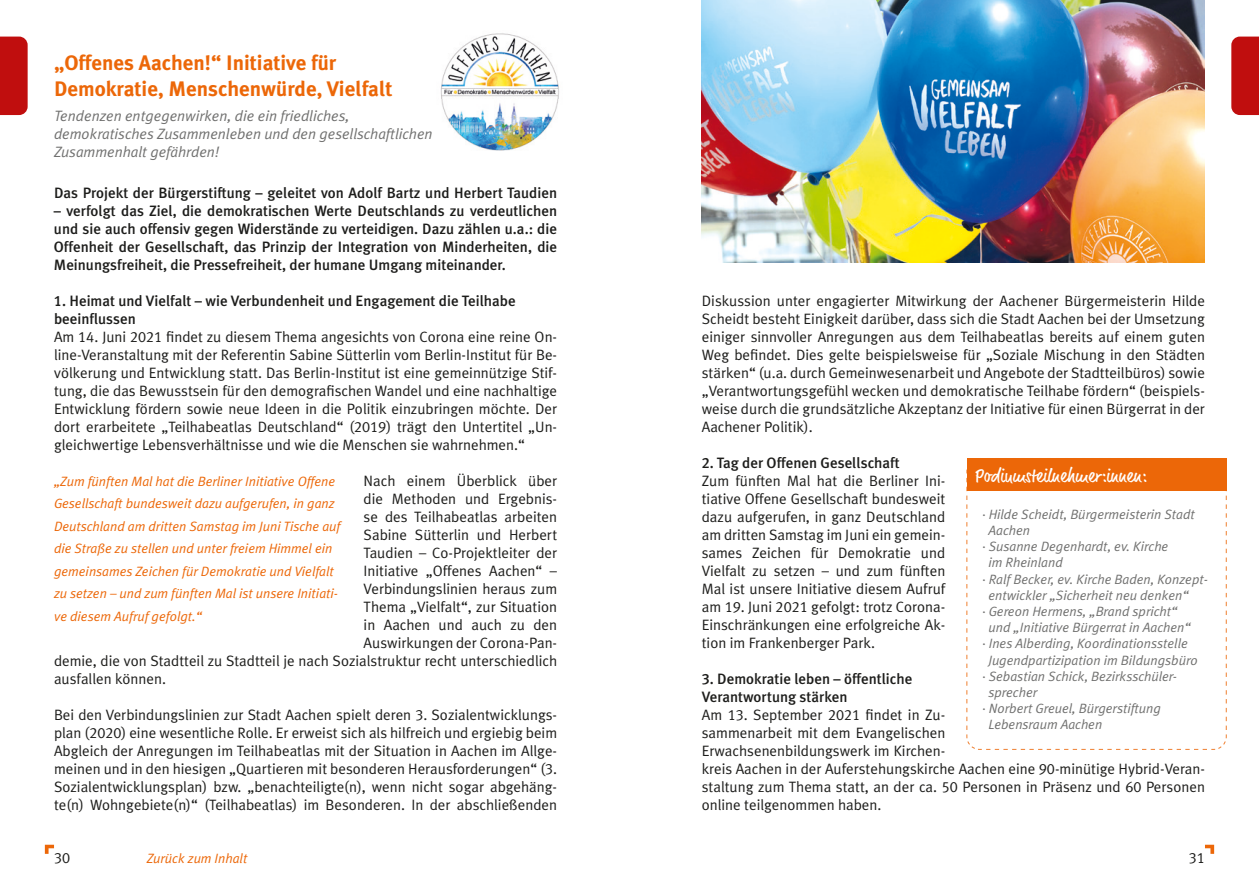
<style>
.page{position:relative;width:1259px;height:893px;background:#fff}
.page>*{position:absolute;margin:0;border:0;box-sizing:border-box;transform-origin:0 0}
.t1{font:700 21px/25.2px "Meta Plus";color:#ec6708}
.t2{font:italic 19.2px "Market Web";color:#fff}
.t3{font:15px/18px "Meta Plus Normal";color:#1d1d1b;text-align:justify}
.t4{font:500 15px/18px "Meta Plus";color:#1d1d1b}
.t5{font:italic 15px/18px "Meta Plus Normal";color:#70706f}
.t6{font:15px "Meta Plus Normal Caps";color:#1d1d1b}
.t7{font:italic 13.5px "Meta Plus Normal";color:#70706f}
.t8{font:italic 13.5px/22.5px "Meta Plus Normal";color:#ec6708}
.s1{font-family:"Meta Plus Medium Caps";font-weight:400}
.s2{font-family:"Meta Plus Normal Caps"}
</style>
<div class="page">
<svg style="left:45px;top:845px;width:9px;height:9px"></svg>
<svg style="left:1205px;top:845px;width:9px;height:9px"></svg>
<div style="left:0;top:37px;width:28px;height:78px;background:#c00e0e"></div>
<div style="left:1231px;top:37px;width:28px;height:78px;background:#c00e0e"></div>
<img style="left:702px;top:0;width:503px;height:262px">
<svg style="left:1226px;top:476px;width:1px;height:254px"></svg>
<svg style="left:966px;top:491px;width:260px;height:259px"></svg>
<div style="left:966px;top:458px;width:260px;height:33px;background:#ec6708"></div>
<img style="left:440px;top:33px;width:119px;height:118px">
<h1 class="t1" style="left:54px;top:50px;width:340px">„Offenes Aachen!“ Initiative für<br>Demokratie, Menschenwürde, Vielfalt</h1>
<p class="t5" style="left:54px;top:107px;width:380px">Tendenzen entgegenwirken, die ein friedliches, demokratisches Zusammenleben und den gesellschaftlichen<br>Zusammenhalt gefährden!</p>
<p class="t4" style="left:54px;top:184px;width:504px">Das Projekt der Bürgerstiftung – geleitet von Adolf Bartz und Herbert Taudien</p>
<p class="t4" style="left:54px;top:202px;width:505px;text-align:justify">– verfolgt das Ziel, die demokratischen Werte Deutschlands zu verdeutlichen und sie auch offensiv gegen Widerstände zu verteidigen. Dazu zählen u.a.: die Offenheit der Gesellschaft, das Prinzip der Integration von Minderheiten, die Meinungsfreiheit, die Pressefreiheit, der humane Umgang miteinander.</p>
<p class="t4" style="left:54px;top:292px;width:463px"><span class="s1">1.</span> Heimat und Vielfalt – wie Verbundenheit und Engagement die Teilhabe beeinflussen</p>
<p class="t3" style="left:54px;top:328px;width:505px">Am <span class="s2">14</span>. Juni <span class="s2">2021</span> findet zu diesem Thema angesichts von Corona eine reine On&shy;line-Veranstaltung mit der Referentin Sabine Sütterlin vom Berlin-Institut für Be&shy;völkerung und Entwicklung statt. Das Berlin-Institut ist eine gemeinnützige Stif&shy;tung, die das Bewusstsein für den demografischen Wandel und eine nachhaltige Entwicklung fördern sowie neue Ideen in die Politik einzubringen möchte. Der dort erarbeitete „Teilhabeatlas Deutschland“ (<span class="s2">2019</span>) trägt den Untertitel „Un&shy;gleichwertige Lebensverhältnisse und wie die Menschen sie wahrnehmen.“</p>
<p class="t3" style="left:364px;top:472px;width:195px">Nach einem Überblick über</p>
<p class="t3" style="left:364px;top:490px;width:195px">die Methoden und Ergebnis-</p>
<p class="t3" style="left:364px;top:508px;width:195px">se des Teilhabeatlas arbeiten</p>
<p class="t3" style="left:364px;top:526px;width:195px">Sabine Sütterlin und Herbert</p>
<p class="t3" style="left:364px;top:544px;width:195px">Taudien – Co-Projektleiter der</p>
<p class="t3" style="left:364px;top:562px;width:195px">Initiative „Offenes Aachen“ –</p>
<p class="t3" style="left:364px;top:580px;width:195px">Verbindungslinien heraus zum</p>
<p class="t3" style="left:364px;top:598px;width:195px">Thema „Vielfalt“, zur Situation</p>
<p class="t3" style="left:364px;top:616px;width:195px">in Aachen und auch zu den</p>
<p class="t3" style="left:364px;top:634px;width:195px">Auswirkungen der Corona-Pan-</p>
<p class="t3" style="left:54px;top:652px;width:505px">demie, die von Stadtteil zu Stadtteil je nach Sozialstruktur recht unterschiedlich</p>
<p class="t3" style="left:54px;top:670px;width:113px">ausfallen können.</p>
<p class="t3" style="left:54px;top:706px;width:505px">Bei den Verbindungslinien zur Stadt Aachen spielt deren <span class="s2">3</span>. Sozialentwicklungs&shy;plan (<span class="s2">2020</span>) eine wesentliche Rolle. Er erweist sich als hilfreich und ergiebig beim Abgleich der Anregungen im Teilhabeatlas mit der Situation in Aachen im Allge&shy;meinen und in den hiesigen „Quartieren mit besonderen Herausforderungen“ (<span class="s2">3</span>.<br>Sozialentwicklungsplan) bzw. „benachteiligte(n), wenn nicht sogar abgehäng&shy;te(n) Wohngebiete(n)“ (Teilhabeatlas) im Besonderen. In der abschließenden</p>
<p class="t8" style="left:54px;top:470px;width:288px">„Zum fünften Mal hat die Berliner Initiative Offene Gesellschaft bundesweit dazu aufgerufen, in ganz Deutschland am dritten Samstag im Juni Tische auf die Straße zu stellen und unter freiem Himmel ein gemeinsames Zeichen für Demokratie und Vielfalt zu setzen – und zum fünften Mal ist unsere Initiati&shy;ve diesem Aufruf gefolgt.“</p>
<p class="t3" style="left:702px;top:292px;width:505px">Diskussion unter engagierter Mitwirkung der Aachener Bürgermeisterin Hilde Scheidt besteht Einigkeit darüber, dass sich die Stadt Aachen bei der Umsetzung einiger sinnvoller Anregungen aus dem Teilhabeatlas bereits auf einem guten Weg befindet. Dies gelte beispielsweise für „Soziale Mischung in den Städten stärken“ (u.a. durch Gemeinwesenarbeit und Angebote der Stadtteilbüros) sowie „Verantwortungsgefühl wecken und demokratische Teilhabe fördern“ (beispiels&shy;weise durch die grundsätzliche Akzeptanz der Initiative für einen Bürgerrat in der Aachener Politik).</p>
<p class="t4" style="left:702px;top:454px;width:199px"><span class="s1">2.</span> Tag der Offenen Gesellschaft</p>
<p class="t3" style="left:702px;top:472px;width:245px">Zum fünften Mal hat die Berliner Ini&shy;tiative Offene Gesellschaft bundesweit dazu aufgerufen, in ganz Deutschland am dritten Samstag im Juni ein gemein&shy;sames Zeichen für Demokratie und Vielfalt zu setzen – und zum fünften Mal ist unsere Initiative diesem Aufruf am <span class="s2">19</span>. Juni <span class="s2">2021</span> gefolgt: trotz Corona-Einschränkungen eine erfolgreiche Ak&shy;tion im Frankenberger Park.</p>
<p class="t4" style="left:702px;top:670px;width:212px"><span class="s1">3</span>. Demokratie leben – öffentliche<br>Verantwortung stärken</p>
<p class="t3" style="left:702px;top:706px;width:505px;text-align:left">Am <span class="s2">13</span>. September <span class="s2">2021</span> findet in Zu-<br>sammenarbeit mit dem Evangelischen<br>Erwachsenenbildungswerk im Kirchen-<br>kreis Aachen in der Auferstehungskirche Aachen eine <span class="s2">90</span>-minütige Hybrid-Veran&shy;staltung zum Thema statt, an der ca. <span class="s2">50</span> Personen in Präsenz und <span class="s2">60</span> Personen online teilgenommen haben.</p>
<p class="t2" style="left:975px;top:464px;width:180px">Podiumsteilnehmer:innen:</p>
<p class="t7" style="left:982px;top:506px;width:214px">· Hilde Scheidt, Bürgermeisterin Stadt</p>
<p class="t7" style="left:988px;top:523px;width:43px">Aachen</p>
<p class="t7" style="left:982px;top:539px;width:188px">· Susanne Degenhardt, ev. Kirche</p>
<p class="t7" style="left:988px;top:555px;width:76px">im Rheinland</p>
<p class="t7" style="left:982px;top:571px;width:227px">· Ralf Becker, ev. Kirche Baden, Konzept-</p>
<p class="t7" style="left:988px;top:587px;width:202px">entwickler „Sicherheit neu denken“</p>
<p class="t7" style="left:982px;top:604px;width:197px">· Gereon Hermens, „Brand spricht“</p>
<p class="t7" style="left:988px;top:620px;width:204px">und „Initiative Bürgerrat in Aachen“</p>
<p class="t7" style="left:982px;top:636px;width:207px">· Ines Alberding, Koordinationsstelle</p>
<p class="t7" style="left:988px;top:652px;width:211px">Jugendpartizipation im Bildungsbüro</p>
<p class="t7" style="left:982px;top:668px;width:196px">· Sebastian Schick, Bezirksschüler-</p>
<p class="t7" style="left:988px;top:685px;width:50px">sprecher</p>
<p class="t7" style="left:982px;top:701px;width:180px">· Norbert Greuel, Bürgerstiftung</p>
<p class="t7" style="left:988px;top:717px;width:115px">Lebensraum Aachen</p>
<p class="t6" style="left:54px;top:849px;width:18px">30</p>
<p class="t8" style="left:147px;top:847px;width:102px">Zurück zum Inhalt</p>
<p class="t6" style="left:1189px;top:849px;width:18px">31</p>
</div>
